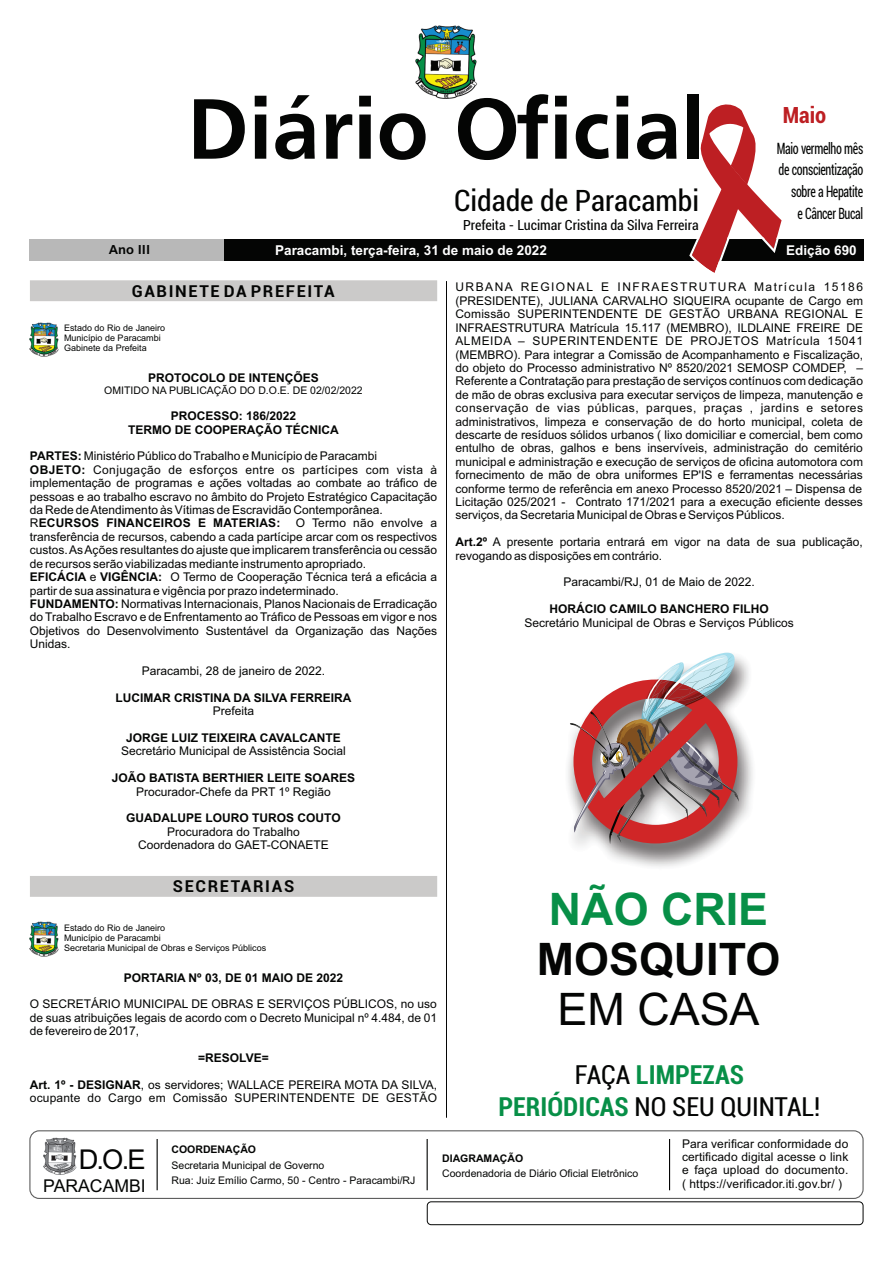
<style>
.page{position:relative;width:893px;height:1263px;background:#fff}
.page>*{position:absolute;margin:0;border:0;box-sizing:border-box;transform-origin:0 0}
.t1{font:700 89.25px "Frutiger";color:#040504}
.t2{font:700 44.85px "Arial";color:#040504}
.t3{font:700 44.85px "Arial";color:#078f47}
.t4{font:44.85px "Arial";color:#040504}
.t5{font:condensed 29.7px "Roboto";color:#040504}
.t6{font:27.3px "Arial";color:#040504}
.t7{font:700 condensed 26.4px/31.7px "Roboto";color:#078f47;text-align:center}
.t8{font:700 condensed 22.5px "Roboto";color:#bd1f23}
.t9{font:17.7px "Arial";color:#040504}
.t10{font:700 16.5px "Roboto";letter-spacing:.1em;color:#040504}
.t11{font:condensed 15.75px/21.5px "Roboto";letter-spacing:-.025em;color:#040504;text-align:right;scale:.76 1}
.t12{font:condensed 14.1px "Roboto";color:#040504}
.t13{font:700 13.65px "Arial";color:#fff}
.t14{font:700 13.5px "Frutiger";color:#040504}
.t15{font:700 13.5px "Arial";color:#fff}
.t16{font:12px/13.4px "Arial";color:#040504}
.t17{font:700 12px/13.4px "Arial";color:#040504;text-align:center}
.t18{font:10.5px/15.5px "Arial";color:#040504}
.t19{font:700 10.5px "Arial";color:#040504}
.t20{font:9px/10.1px "Arial";color:#040504}
.s1{font-weight:700}
.s2{font-weight:400;color:#040504}
</style>
<div class="page">
<img style="left:416px;top:25px;width:61px;height:74px">
<div style="left:224px;top:239px;width:639px;height:22px;background:#040504"></div>
<div style="left:30px;top:239px;width:194px;height:22px;background:#b8b8b8"></div>
<hr style="left:446px;top:281px;width:1px;height:837px;background:#040504">
<svg style="left:689px;top:104px;width:93px;height:169px"></svg>
<div style="left:30px;top:876px;width:407px;height:21px;background:#cbcac9"></div>
<div style="left:29px;top:1130px;width:835px;height:69px;border:1px solid #5f5f5f;border-radius:9px"></div>
<img style="left:43px;top:1137px;width:33px;height:37px">
<hr style="left:669px;top:1139px;width:1px;height:51px;background:#040504">
<hr style="left:157px;top:1139px;width:1px;height:51px;background:#040504">
<hr style="left:427px;top:1139px;width:1px;height:51px;background:#040504">
<div style="left:427px;top:1202px;width:436px;height:23px;border:1px solid #040504;border-radius:4px"></div>
<img style="left:30px;top:922px;width:28px;height:34px">
<img style="left:568px;top:652px;width:185px;height:215px">
<svg style="left:570px;top:653px;width:169px;height:191px"></svg>
<img style="left:30px;top:322px;width:28px;height:35px">
<div style="left:30px;top:280px;width:407px;height:21px;background:#cbcac9"></div>
<h1 class="t1" style="left:187px;top:94px;width:519px">Diário Oficial</h1>
<h3 class="t5" style="left:454px;top:189px;width:247px">Cidade de Paracambi</h3>
<p class="t12" style="left:463px;top:219px;width:237px">Prefeita - Lucimar Cristina da Silva Ferreira</p>
<h3 class="t8" style="left:783px;top:106px;width:45px">Maio</h3>
<h3 class="t11" style="left:777px;top:139px;width:115px">Maio vermelho mês de conscientização sobre a Hepatite<br>e Câncer Bucal</h3>
<p class="t14" style="left:109px;top:244px;width:43px">Ano III</p>
<p class="t14" style="left:111px;top:244px;width:35px">Ano I</p>
<p class="t13" style="left:275px;top:245px;width:273px">Paracambi, terça-feira, 31 de maio de 2022</p>
<p class="t15" style="left:786px;top:245px;width:72px">Edição 690</p>
<h3 class="t10" style="left:132px;top:284px;width:204px">GABINETE DA PREFEITA</h3>
<p class="t20" style="left:64px;top:324px;width:103px">Estado do Rio de Janeiro<br>Município de Paracambi<br>Gabinete da Prefeita</p>
<p class="t17" style="left:148px;top:372px;width:172px">PROTOCOLO DE INTENÇÕES</p>
<p class="t18" style="left:104px;top:383px;width:260px">OMITIDO NA PUBLICAÇÃO DO D.O.E. DE 02/02/2022</p>
<p class="t17" style="left:128px;top:410px;width:212px">PROCESSO: 186/2022<br>TERMO DE COOPERAÇÃO TÉCNICA</p>
<p class="t16" style="left:30px;top:451px;width:409px"><span class="s1">PARTES:</span> Ministério Público do Trabalho e Município de Paracambi<br><span class="s1">OBJETO:</span> Conjugação de esforços entre os partícipes com vista à implementação de programas e ações voltadas ao combate ao tráfico de pessoas e ao trabalho escravo no âmbito do Projeto Estratégico Capacitação da Rede de Atendimento às Vítimas de Escravidão Contemporânea.<br>R<span class="s1">ECURSOS FINANCEIROS E MATERIAS:</span></p>
<p class="t16" style="left:30px;top:518px;width:409px;text-indent:266px">O Termo não envolve a transferência de recursos, cabendo a cada partícipe arcar com os respectivos custos. As Ações resultantes do ajuste que implicarem transferência ou cessão de recursos serão viabilizadas mediante instrumento apropriado.<br><span class="s1">EFICÁCIA</span> e <span class="s1">VIGÊNCIA:</span> O Termo de Cooperação Técnica terá a eficácia a partir de sua assinatura e vigência por prazo indeterminado.<br><span class="s1">FUNDAMENTO:</span> Normativas Internacionais, Planos Nacionais de Erradicação do Trabalho Escravo e de Enfrentamento ao Tráfico de Pessoas em vigor e nos Objetivos do Desenvolvimento Sustentável da Organização das Nações Unidas.</p>
<p class="t16" style="left:142px;top:665px;width:185px">Paracambi, 28 de janeiro de 2022.</p>
<p class="t17" style="left:115px;top:692px;width:238px">LUCIMAR CRISTINA DA SILVA FERREIRA</p>
<p class="t16" style="left:213px;top:705px;width:43px">Prefeita</p>
<p class="t17" style="left:126px;top:732px;width:216px">JORGE LUIZ TEIXEIRA CAVALCANTE</p>
<p class="t16" style="left:121px;top:746px;width:226px">Secretário Municipal de Assistência Social</p>
<p class="t17" style="left:112px;top:772px;width:245px">JOÃO BATISTA BERTHIER LEITE SOARES</p>
<p class="t16" style="left:136px;top:786px;width:196px">Procurador-Chefe da PRT 1º Região</p>
<p class="t17" style="left:126px;top:813px;width:216px">GUADALUPE LOURO TUROS COUTO</p>
<p class="t16" style="left:138px;top:826px;width:192px;text-align:center">Procuradora do Trabalho<br>Coordenadora do GAET-CONAETE</p>
<h3 class="t10" style="left:173px;top:880px;width:123px">SECRETARIAS</h3>
<p class="t20" style="left:64px;top:923px;width:204px">Estado do Rio de Janeiro<br>Município de Paracambi<br>Secretaria Municipal de Obras e Serviços Públicos</p>
<p class="t17" style="left:124px;top:972px;width:221px">PORTARIA Nº 03, DE 01 MAIO DE 2022</p>
<p class="t16" style="left:30px;top:999px;width:409px;text-align:justify">O SECRETÁRIO MUNICIPAL DE OBRAS E SERVIÇOS PÚBLICOS, no uso de suas atribuições legais de acordo com o Decreto Municipal nº 4.484, de 01 de fevereiro de 2017,</p>
<p class="t17" style="left:198px;top:1052px;width:72px">=RESOLVE=</p>
<p class="t16" style="left:30px;top:1079px;width:409px"><span class="s1">Art. 1º - DESIGNAR</span>, os servidores; WALLACE PEREIRA MOTA DA SILVA, ocupante do Cargo em Comissão SUPERINTENDENTE DE GESTÃO</p>
<p class="t16" style="left:455px;top:282px;width:409px;text-align:justify">URBANA REGIONAL E INFRAESTRUTURA Matrícula 15186 (PRESIDENTE), JULIANA CARVALHO SIQUEIRA ocupante de Cargo em Comissão SUPERINTENDENTE DE GESTÃO URBANA REGIONAL E INFRAESTRUTURA Matrícula 15.117 (MEMBRO), ILDLAINE FREIRE DE ALMEIDA – SUPERINTENDENTE DE PROJETOS Matrícula 15041 (MEMBRO). Para integrar a Comissão de Acompanhamento e Fiscalização, do objeto do Processo administrativo Nº 8520/2021 SEMOSP COMDEP, – Referente a Contratação para prestação de serviços contínuos com dedicação de mão de obras exclusiva para executar serviços de limpeza, manutenção e conservação de vias públicas, parques, praças , jardins e setores administrativos, limpeza e conservação de do horto municipal, coleta de descarte de resíduos sólidos urbanos ( lixo domiciliar e comercial, bem como entulho de obras, galhos e bens inservíveis, administração do cemitério municipal e administração e execução de serviços de oficina automotora com fornecimento de mão de obra uniformes EP'IS e ferramentas necessárias conforme termo de referência em anexo Processo 8520/2021 – Dispensa de Licitação 025/2021 - Contrato 171/2021 para a execução eficiente desses serviços, da Secretaria Municipal de Obras e Serviços Públicos.</p>
<p class="t16" style="left:455px;top:536px;width:409px"><span class="s1">Art.2º</span> A presente portaria entrará em vigor na data de sua publicação, revogando as disposições em contrário.</p>
<p class="t16" style="left:563px;top:577px;width:193px">Paracambi/RJ, 01 de Maio de 2022.</p>
<p class="t17" style="left:549px;top:603px;width:221px">HORÁCIO CAMILO BANCHERO FILHO</p>
<p class="t16" style="left:524px;top:617px;width:271px">Secretário Municipal de Obras e Serviços Públicos</p>
<h2 class="t3" style="left:549px;top:892px;width:221px">NÃO CRIE</h2>
<h2 class="t2" style="left:537px;top:942px;width:245px">MOSQUITO</h2>
<h2 class="t4" style="left:558px;top:992px;width:203px">EM CASA</h2>
<h3 class="t7" style="left:498px;top:1062px;width:323px"><span class="s2">FAÇA</span> LIMPEZAS<br>PERIÓDICAS <span class="s2">NO SEU QUINTAL!</span></h3>
<h3 class="t6" style="left:79px;top:1149px;width:68px">D.O.E</h3>
<h3 class="t9" style="left:43px;top:1179px;width:104px">PARACAMBI</h3>
<p class="t19" style="left:171px;top:1145px;width:86px">COORDENAÇÃO</p>
<p class="t18" style="left:171px;top:1158px;width:245px">Secretaria Municipal de Governo<br>Rua: Juiz Emílio Carmo, 50 - Centro - Paracambi/RJ</p>
<p class="t19" style="left:442px;top:1154px;width:83px">DIAGRAMAÇÃO</p>
<p class="t18" style="left:442px;top:1166px;width:198px">Coordenadoria de Diário Oficial Eletrônico</p>
<p class="t16" style="left:682px;top:1138px;width:168px;text-align:justify">Para verificar conformidade do certificado digital acesse o link e faça upload do documento. ( https://verificador.iti.gov.br/ )</p>
</div>
